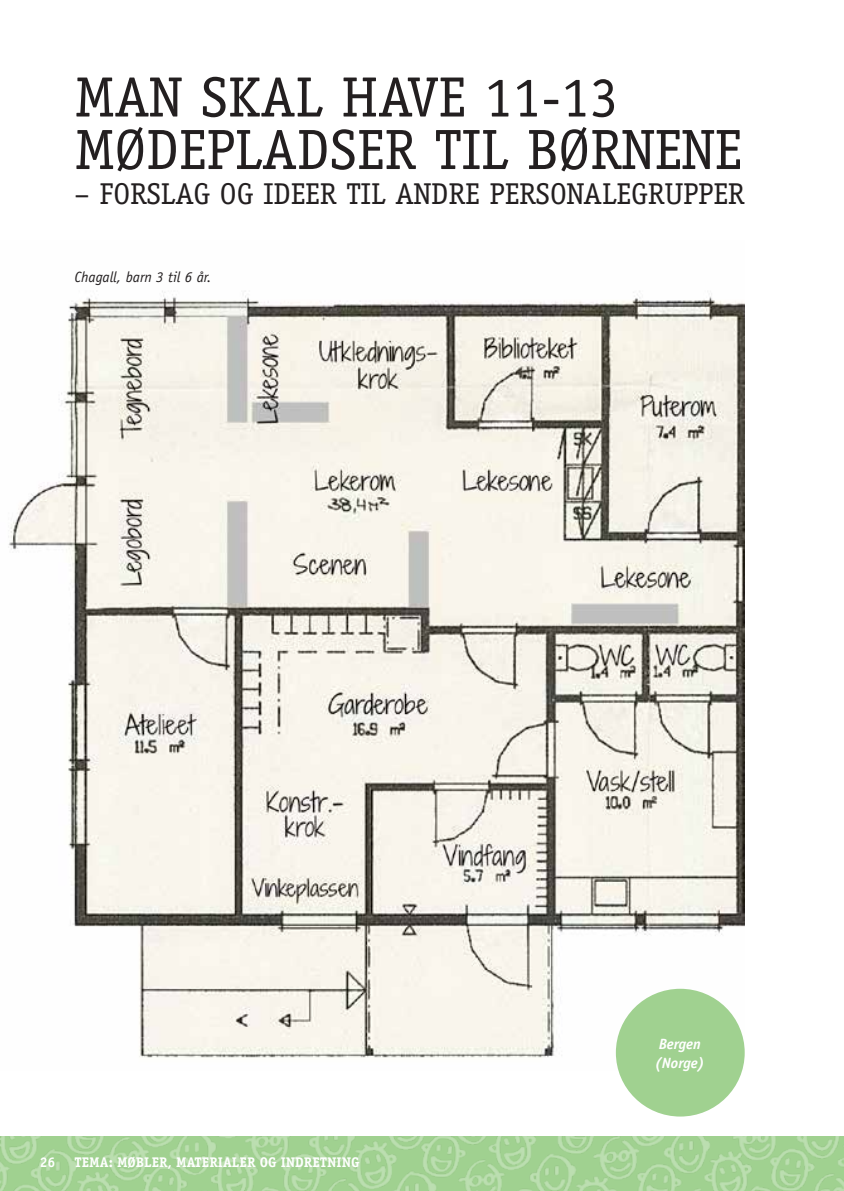
<style>
.page{position:relative;width:844px;height:1191px;background:#fff}
.page>*{position:absolute;margin:0;border:0;box-sizing:border-box;transform-origin:0 0}
.t1{font:56.88px/52.5px "Officina Serif";color:#231f20}
.t2{font:30.1px "Officina Serif";color:#231f20}
.t3{font:italic 14.88px "Officina Sans";color:#231f20}
.t4{font:italic 700 14.88px/18.4px "Officina Sans";color:#fff}
.t5{font:700 14px "Officina Serif";color:#fff}
</style>
<div class="page">
<hr style="left:843px;top:50px;width:1px;height:178px;background:#a0d190">
<img style="left:8px;top:291px;width:736px;height:779px">
<div style="left:615px;top:988px;width:129px;height:128px;background:#a0d190;border-radius:50%"></div>
<img style="left:0;top:1136px;width:843px;height:55px">
<h1 class="t1" style="left:74px;top:71px;width:668px">MAN SKAL HAVE 11-13<br>MØDEPLADSER TIL BØRNENE</h1>
<p class="t2" style="left:74px;top:176px;width:671px">– FORSLAG OG IDEER TIL ANDRE PERSONALEGRUPPER</p>
<p class="t3" style="left:74px;top:268px;width:139px">Chagall, barn 3 til 6 år.</p>
<p class="t5" style="left:40px;top:1153px;width:17px">26</p>
<p class="t5" style="left:74px;top:1153px;width:286px">TEMA: MØBLER, MATERIALER OG INDRETNING</p>
<p class="t4" style="left:654px;top:1035px;width:51px">Bergen (Norge)</p>
</div>
